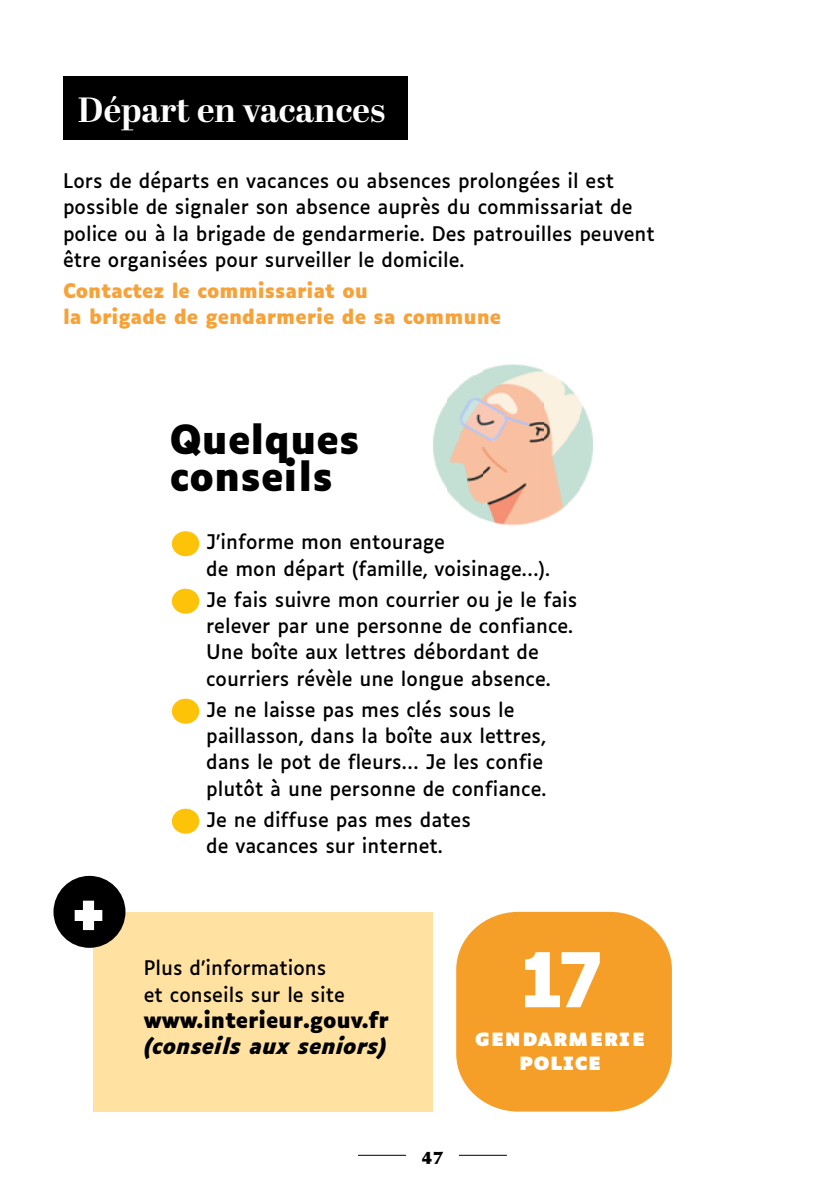
<style>
.page{position:relative;width:819px;height:1191px;background:#fff}
.page>*{position:absolute;margin:0;border:0;box-sizing:border-box;transform-origin:0 0}
.txt_intro{font:700 72.1px "Luciole";color:#fff}
.titre_bloc_noir{font:800 68.25px "Bree";color:#fff}
.t1{font:700 38.5px/36.8px "Luciole";color:#000}
.t2{font:700 35px "Abril Display";color:#fff}
.t3{font:700 24.5px/24.5px "Luciole";color:#fff;text-align:center}
.txt{font:700 21px/26.2px "Luciole";color:#000}
.txt-2{font:19.25px/26.2px "Luciole";color:#000}
.txt-3{font:700 19.25px/26.2px "Luciole";color:#f6a238}
.N2{font:900 17.5px "Optima";color:#000}
.s1{font-style:italic}
</style>
<div class="page">
<div style="left:63px;top:77px;width:345px;height:63px;background:#000"></div>
<div style="left:172px;top:531px;width:27px;height:25px;background:#fdc309;border-radius:50%"></div>
<div style="left:172px;top:588px;width:27px;height:25px;background:#fdc309;border-radius:50%"></div>
<div style="left:172px;top:698px;width:27px;height:25px;background:#fdc309;border-radius:50%"></div>
<div style="left:172px;top:808px;width:27px;height:25px;background:#fdc309;border-radius:50%"></div>
<div style="left:93px;top:912px;width:339px;height:199px;background:#ffe2a1"></div>
<div style="left:53px;top:876px;width:72px;height:71px;background:#000;border-radius:50%"></div>
<img style="left:482px;top:364px;width:62px;height:162px">
<img style="left:458px;top:374px;width:24px;height:145px">
<img style="left:543px;top:374px;width:25px;height:145px">
<img style="left:446px;top:387px;width:12px;height:116px">
<img style="left:568px;top:387px;width:12px;height:116px">
<img style="left:433px;top:402px;width:13px;height:86px">
<img style="left:580px;top:402px;width:12px;height:86px">
<svg style="left:543px;top:364px;width:6px;height:10px"></svg>
<div style="left:456px;top:912px;width:215px;height:199px;background:#f59e28;border-radius:60px"></div>
<hr style="left:358px;top:1155px;width:149px;height:1px;background:#000">
<div style="left:406px;top:1136px;width:52px;height:38px;background:#fff"></div>
<p class="t2" style="left:78px;top:85px;width:309px">Départ en vacances</p>
<p class="txt-2" style="left:63px;top:166px;width:593px">Lors de départs en vacances ou absences prolongées il est possible de signaler son absence auprès du commissariat de police ou à la brigade de gendarmerie. Des patrouilles peuvent être organisées pour surveiller le domicile.</p>
<p class="txt-3" style="left:63px;top:278px;width:439px">Contactez le commissariat ou<br>la brigade de gendarmerie de sa commune</p>
<p class="t1" style="left:170px;top:422px;width:191px">Quelques conseils</p>
<p class="titre_bloc_noir" style="left:70px;top:857px;width:38px">+</p>
<p class="txt-2" style="left:206px;top:527px;width:345px">J’informe mon entourage<br>de mon départ (famille, voisinage…).</p>
<p class="txt-2" style="left:206px;top:585px;width:373px">Je fais suivre mon courrier ou je le fais relever par une personne de confiance.<br>Une boîte aux lettres débordant de courriers révèle une longue absence.</p>
<p class="txt-2" style="left:206px;top:695px;width:342px">Je ne laisse pas mes clés sous le paillasson, dans la boîte aux lettres, dans le pot de fleurs… Je les confie plutôt à une personne de confiance.</p>
<p class="txt-2" style="left:206px;top:805px;width:266px">Je ne diffuse pas mes dates de vacances sur internet.</p>
<p class="txt-2" style="left:144px;top:953px;width:202px">Plus d’informations et conseils sur le site</p>
<p class="txt" style="left:144px;top:1007px;width:246px">www.interieur.gouv.fr <span class="s1">(conseils aux seniors)</span></p>
<p class="N2" style="left:422px;top:1146px;width:23px">47</p>
<p class="txt_intro" style="left:521px;top:940px;width:82px">17</p>
<p class="t3" style="left:475px;top:1025px;width:172px">gendarmerie<br>Police</p>
</div>
